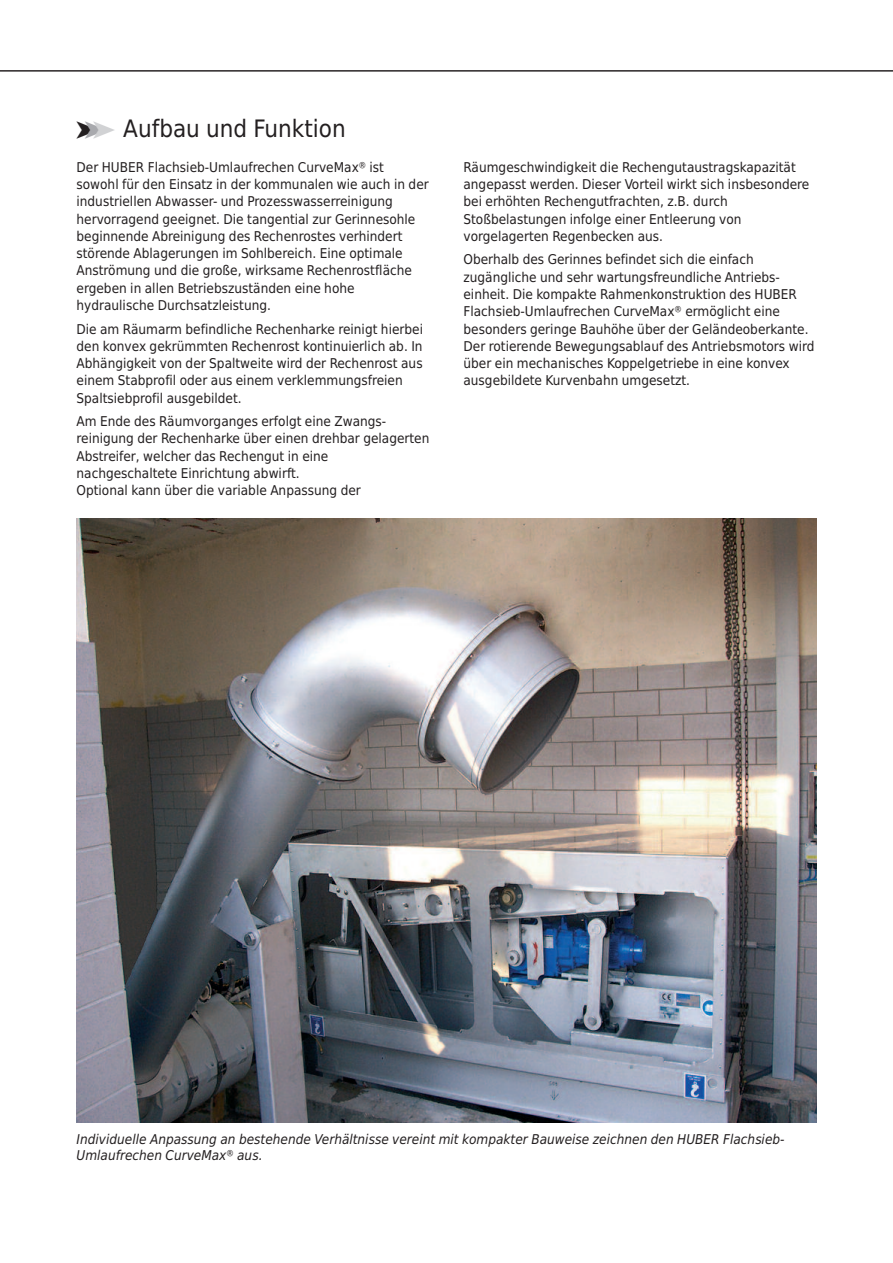
<style>
.page{position:relative;width:893px;height:1263px;background:#fff}
.page>*{position:absolute;margin:0;border:0;box-sizing:border-box;transform-origin:0 0}
.t1{font:24px "Huber Tec";color:#231f20}
.t2{font:13.5px/17.2px "Huber Tec";color:#231f20}
.t3{font:italic 13.5px/16.5px "Huber Tec";color:#231f20}
.s1{color:#a8a9ad}
.s2{color:#d1d2d4}
</style>
<div class="page">
<hr style="left:0;top:71px;width:893px;height:1px;background:#231f20">
<svg style="left:880px;top:71px;width:13px;height:1px"></svg>
<img style="left:77px;top:519px;width:739px;height:604px">
<h1 class="t1" style="left:77px;top:115px;width:271px">➤<span class="s1">➤</span><span class="s2">➤</span> Aufbau und Funktion</h1>
<p class="t2" style="left:77px;top:159px;width:354px">Der HUBER Flachsieb-Umlaufrechen CurveMax® ist sowohl für den Einsatz in der kommunalen wie auch in der industriellen Abwasser- und Prozesswasserreinigung hervorragend geeignet. Die tangential zur Gerinnesohle beginnende Abreinigung des Rechenrostes verhindert störende Ablagerungen im Sohlbereich. Eine optimale Anströmung und die große, wirksame Rechenrostfläche ergeben in allen Betriebszuständen eine hohe hydraulische Durchsatzleistung.</p>
<p class="t2" style="left:77px;top:320px;width:348px">Die am Räumarm befindliche Rechenharke reinigt hierbei den konvex gekrümmten Rechenrost kontinuierlich ab. In Abhängigkeit von der Spaltweite wird der Rechenrost aus einem Stabprofil oder aus einem verklemmungsfreien Spaltsiebprofil ausgebildet.</p>
<p class="t2" style="left:77px;top:413px;width:354px">Am Ende des Räumvorganges erfolgt eine Zwangs&shy;reinigung der Rechenharke über einen drehbar gelagerten Abstreifer, welcher das Rechengut in eine nachgeschaltete Einrichtung abwirft.<br>Optional kann über die variable Anpassung der</p>
<p class="t2" style="left:463px;top:159px;width:347px">Räumgeschwindigkeit die Rechengutaustragskapazität angepasst werden. Dieser Vorteil wirkt sich insbesondere bei erhöhten Rechengutfrachten, z.B. durch Stoßbelastungen infolge einer Entleerung von vorgelagerten Regenbecken aus.</p>
<p class="t2" style="left:463px;top:251px;width:352px">Oberhalb des Gerinnes befindet sich die einfach zugängliche und sehr wartungsfreundliche Antriebs&shy;einheit. Die kompakte Rahmenkonstruktion des HUBER Flachsieb-Umlaufrechen CurveMax® ermöglicht eine besonders geringe Bauhöhe über der Geländeoberkante.<br>Der rotierende Bewegungsablauf des Antriebsmotors wird über ein mechanisches Koppelgetriebe in eine konvex ausgebildete Kurvenbahn umgesetzt.</p>
<p class="t3" style="left:77px;top:1130px;width:710px">Individuelle Anpassung an bestehende Verhältnisse vereint mit kompakter Bauweise zeichnen den HUBER Flachsieb-<br>Umlaufrechen CurveMax® aus.</p>
</div>
